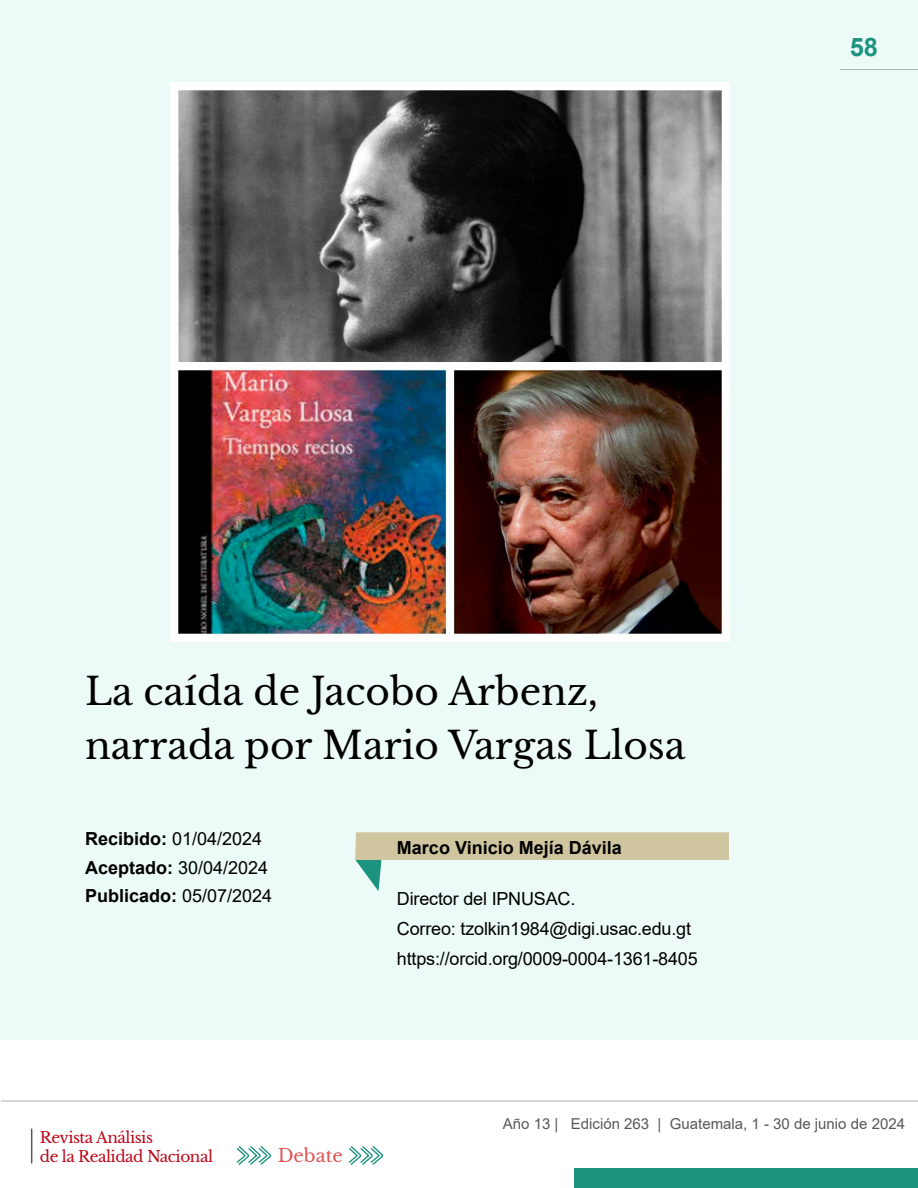
<style>
.page{position:relative;width:918px;height:1188px;background:#fff}
.page>*{position:absolute;margin:0;border:0;box-sizing:border-box;transform-origin:0 0}
.t1{font:37.5px/54px "Libre Baskerville";color:#000}
.t2{font:700 25.5px "Arial";color:#1c937e}
.t3{font:18px/28.5px "Arial";letter-spacing:-.01em;color:#000}
.t4{font:700 18px "Arial";color:#000}
.t5{font:18px "Libre Baskerville";color:#de5454}
.t6{font:15.3px/18.3px "Libre Baskerville";letter-spacing:-.03em;color:#bd0518}
.t7{font:15px "Arial";color:#58585a}
.s1{font-weight:700}
</style>
<div class="page">
<div style="left:0;top:0;width:918px;height:1039px;background:#ecfaf8"></div>
<div style="left:574px;top:1168px;width:344px;height:20px;background:#1c937e"></div>
<svg style="left:236px;top:1146px;width:35px;height:19px"></svg>
<svg style="left:348px;top:1146px;width:36px;height:19px"></svg>
<hr style="left:1px;top:1101px;width:917px;height:1px;background:#b1b3b4">
<hr style="left:31px;top:1129px;width:1px;height:34px;background:#58585a">
<hr style="left:840px;top:69px;width:78px;height:1px;background:#b1b3b4">
<svg style="left:355px;top:832px;width:374px;height:59px"></svg>
<img style="left:170px;top:83px;width:559px;height:559px">
<h2 class="t2" style="left:850px;top:29px;width:30px">58</h2>
<h1 class="t1" style="left:85px;top:664px;width:602px">La caída de Jacobo Arbenz, narrada por Mario Vargas Llosa</h1>
<p class="t3" style="left:85px;top:825px;width:189px"><span class="s1">Recibido:</span> 01/04/2024<br><span class="s1">Aceptado:</span> 30/04/2024<br><span class="s1">Publicado:</span> 05/07/2024</p>
<p class="t4" style="left:397px;top:835px;width:226px">Marco Vinicio Mejía Dávila</p>
<p class="t3" style="left:397px;top:884px;width:302px;line-height:29.7px">Director del IPNUSAC.<br>Correo: tzolkin1984@digi.usac.edu.gt https://orcid.org/0009-0004-1361-8405</p>
<p class="t6" style="left:40px;top:1129px;width:175px">Revista Análisis<br>de la Realidad Nacional</p>
<p class="t5" style="left:278px;top:1145px;width:67px">Debate</p>
<p class="t7" style="left:503px;top:1113px;width:404px">Año 13 | Edición 263 | Guatemala, 1 - 30 de junio de 2024</p>
</div>
